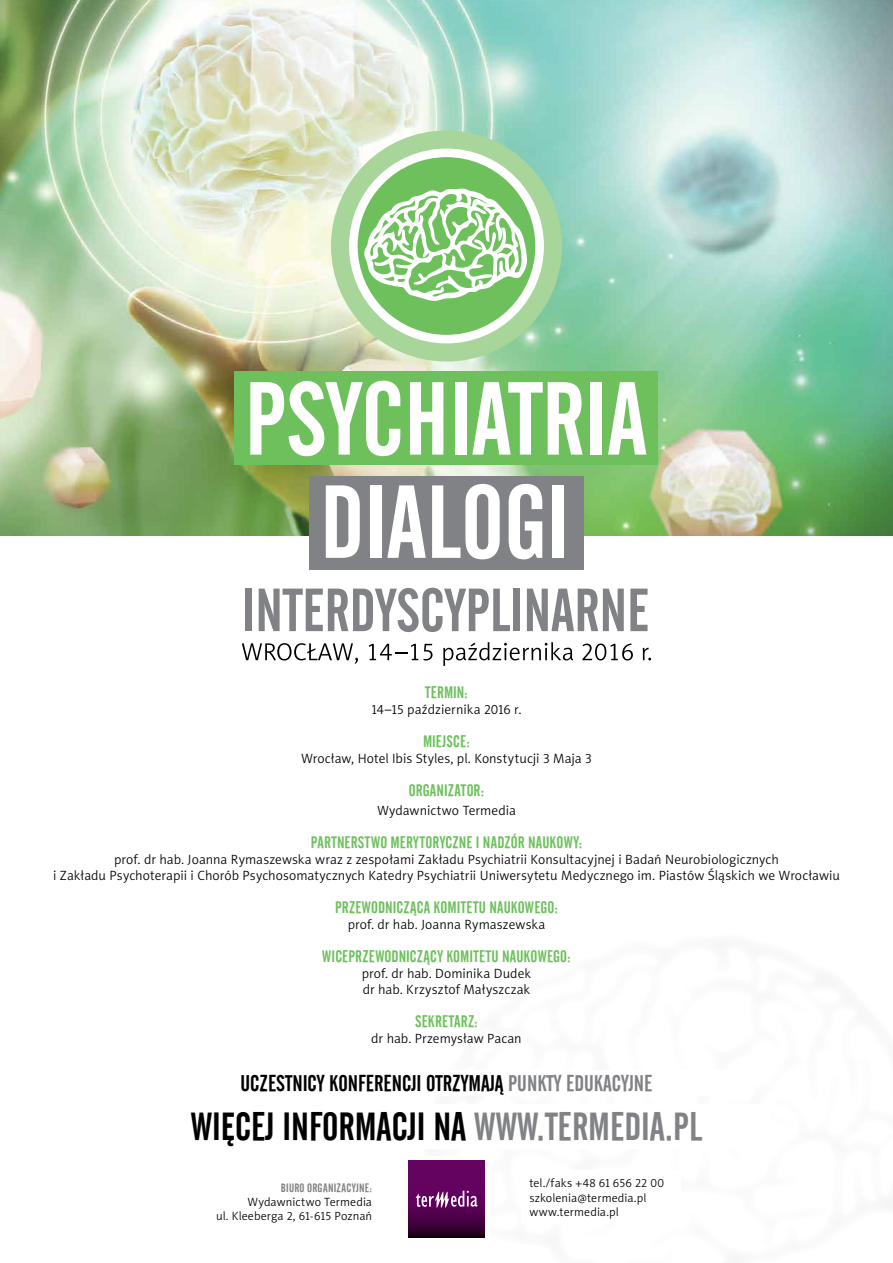
<style>
.page{position:relative;width:893px;height:1263px;background:#fff}
.page>*{position:absolute;margin:0;border:0;box-sizing:border-box;transform-origin:0 0}
.t1{font:39px "Alternate Gothic No 2 EU Normal";color:#000}
.t2{font:22.5px "Alternate Gothic No 2 EU Normal";color:#000}
.t3{font:16.5px "Alternate Gothic No 2 EU Normal";letter-spacing:.01em;color:#6ec05d}
.t4{font:13.5px/16.2px "Naomi Sans EFNTT Light";letter-spacing:.005em;color:#000;text-align:center}
.t5{font:12px/14.4px "Naomi Sans EFNTT Light";letter-spacing:.01em;color:#000}
.t6{font:12px "Alternate Gothic No 2 EU Normal";letter-spacing:.02em;color:#808285}
.s1{color:#808285}
</style>
<div class="page">
<img style="left:0;top:0;width:893px;height:536px">
<svg style="left:408px;top:1161px;width:77px;height:76px;background:#52014d"></svg>
<svg style="left:415px;top:1191px;width:62px;height:19px"></svg>
<div style="left:331px;top:130px;width:231px;height:231px;background:#a8d59a;border-radius:50%"></div>
<div style="left:349px;top:149px;width:195px;height:194px;background:#fff;border-radius:50%"></div>
<div style="left:358px;top:157px;width:177px;height:178px;background:#6ec05d;border-radius:50%"></div>
<svg style="left:364px;top:189px;width:163px;height:112px"></svg>
<svg style="left:242px;top:643px;width:116px;height:21px"></svg>
<svg style="left:369px;top:644px;width:64px;height:16px"></svg>
<svg style="left:443px;top:642px;width:130px;height:24px"></svg>
<svg style="left:582px;top:643px;width:51px;height:17px"></svg>
<svg style="left:643px;top:648px;width:8px;height:12px"></svg>
<div style="left:309px;top:476px;width:275px;height:94px;background:#808285"></div>
<div style="left:235px;top:372px;width:423px;height:93px;background:#6ec05d"></div>
<svg style="left:250px;top:381px;width:150px;height:75px"></svg>
<svg style="left:410px;top:382px;width:33px;height:73px"></svg>
<div style="left:455px;top:382px;width:11px;height:73px;background:#fff"></div>
<svg style="left:472px;top:382px;width:111px;height:73px"></svg>
<div style="left:591px;top:382px;width:11px;height:73px;background:#fff"></div>
<svg style="left:608px;top:382px;width:38px;height:73px"></svg>
<svg style="left:326px;top:485px;width:34px;height:73px"></svg>
<div style="left:370px;top:485px;width:11px;height:73px;background:#fff"></div>
<svg style="left:387px;top:485px;width:39px;height:73px"></svg>
<svg style="left:432px;top:484px;width:68px;height:75px"></svg>
<svg style="left:509px;top:484px;width:33px;height:75px"></svg>
<div style="left:553px;top:485px;width:11px;height:73px;background:#fff"></div>
<div style="left:245px;top:589px;width:7px;height:42px;background:#808285"></div>
<svg style="left:259px;top:588px;width:251px;height:44px"></svg>
<div style="left:514px;top:589px;width:6px;height:42px;background:#808285"></div>
<svg style="left:527px;top:589px;width:97px;height:42px"></svg>
<svg style="left:630px;top:589px;width:18px;height:42px"></svg>
<p class="t3" style="left:425px;top:683px;width:44px">TERMIN:</p>
<p class="t4" style="left:372px;top:702px;width:151px">14–15 października 2016 r.</p>
<p class="t3" style="left:423px;top:732px;width:48px">MIEJSCE:</p>
<p class="t4" style="left:301px;top:750px;width:292px">Wrocław, Hotel Ibis Styles, pl. Konstytucji 3 Maja 3</p>
<p class="t3" style="left:409px;top:781px;width:77px">ORGANIZATOR:</p>
<p class="t4" style="left:377px;top:803px;width:140px">Wydawnictwo Termedia</p>
<p class="t3" style="left:311px;top:833px;width:273px">PARTNERSTWO MERYTORYCZNE I NADZÓR NAUKOWY:</p>
<p class="t4" style="left:53px;top:851px;width:788px">prof. dr hab. Joanna Rymaszewska wraz z zespołami Zakładu Psychiatrii Konsultacyjnej i Badań Neurobiologicznych<br>i Zakładu Psychoterapii i Chorób Psychosomatycznych Katedry Psychiatrii Uniwersytetu Medycznego im. Piastów Śląskich we Wrocławiu</p>
<p class="t3" style="left:335px;top:898px;width:224px">PRZEWODNICZĄCA KOMITETU NAUKOWEGO:</p>
<p class="t4" style="left:348px;top:916px;width:199px">prof. dr hab. Joanna Rymaszewska</p>
<p class="t3" style="left:322px;top:947px;width:250px">WICEPRZEWODNICZĄCY KOMITETU NAUKOWEGO:</p>
<p class="t4" style="left:362px;top:965px;width:171px;text-align:left">prof. dr hab. Dominika Dudek dr hab. Krzysztof Małyszczak</p>
<p class="t3" style="left:415px;top:1012px;width:64px">SEKRETARZ:</p>
<p class="t4" style="left:371px;top:1030px;width:152px">dr hab. Przemysław Pacan</p>
<h2 class="t2" style="left:240px;top:1070px;width:414px">UCZESTNICY KONFERENCJI OTRZYMAJĄ <span class="s1">PUNKTY EDUKACYJNE</span></h2>
<h1 class="t1" style="left:191px;top:1104px;width:513px">WIĘCEJ INFORMACJI NA <span class="s1">WWW.TERMEDIA.PL</span></h1>
<p class="t6" style="left:281px;top:1181px;width:93px">BIURO ORGANIZACYJNE:</p>
<p class="t5" style="left:216px;top:1195px;width:157px;text-align:right">Wydawnictwo Termedia<br>ul. Kleeberga 2, 61-615 Poznań</p>
<p class="t5" style="left:529px;top:1176px;width:136px">tel./faks +48 61 656 22 00 szkolenia@termedia.pl www.termedia.pl</p>
</div>
